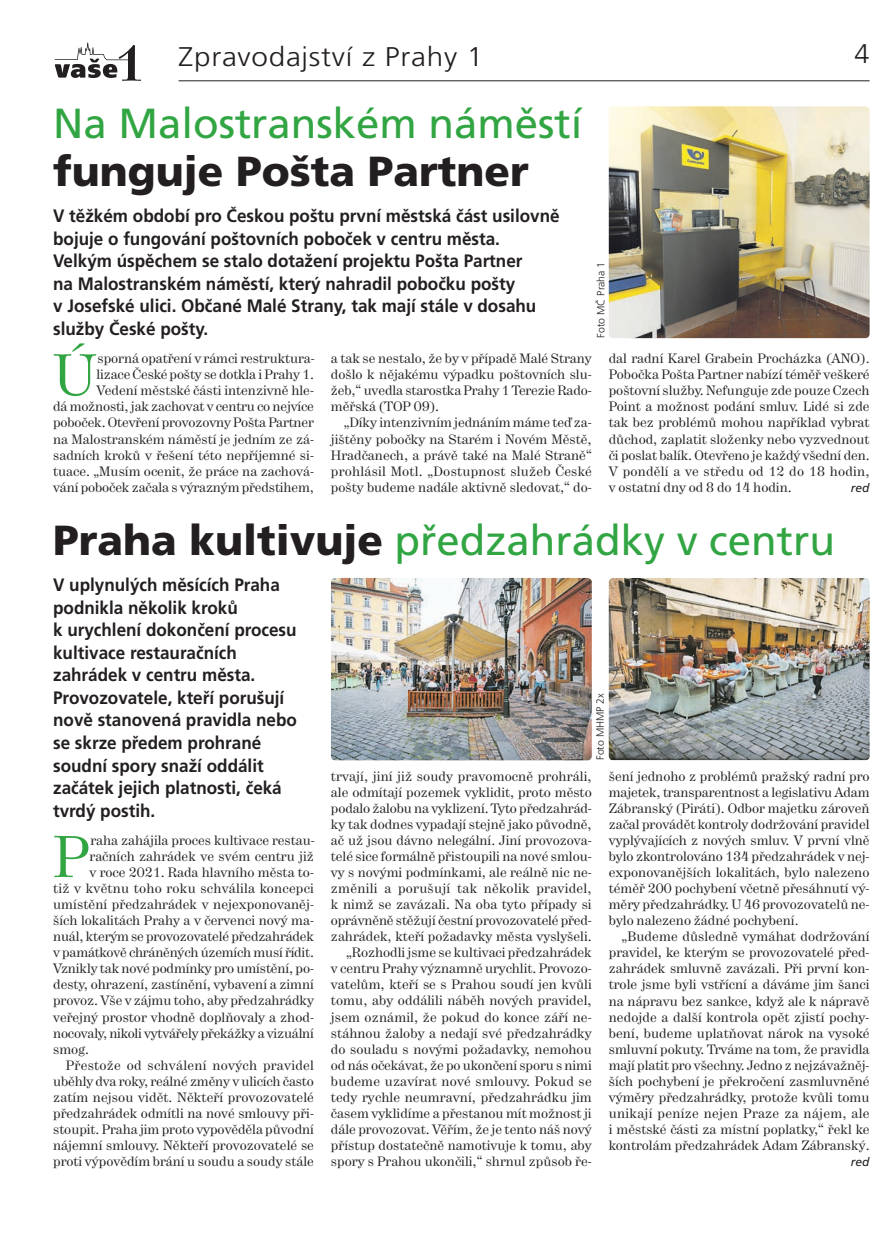
<style>
.page{position:relative;width:893px;height:1242px;background:#fff}
.page>*{position:absolute;margin:0;border:0;box-sizing:border-box;transform-origin:0 0}
.t1{font:58.5px "Hercules";color:#32a543}
.t2{font:42px "Frutiger CE";color:#32a543}
.t3{font:900 42px "Frutiger CE";color:#231f20}
.t4{font:300 27px "Frutiger CE";letter-spacing:.025em;color:#231f20;scale:1.1 1}
.t5{font:300 27px "Frutiger CE";letter-spacing:.025em;color:#231f20}
.t6{font:700 18px/22.5px "Frutiger CE";color:#231f20;scale:.95 1}
.t7{font:13.5px/16px "Hercules";color:#231f20;text-align:justify}
.t8{font:13.5px "Hercules";letter-spacing:.02em;color:#231f20}
.t9{font:italic 12px "Frutiger CE";letter-spacing:.005em;color:#231f20}
.t10{font:300 10.5px "Frutiger CE";color:#231f20}
.s1{font-weight:900;color:#231f20}
</style>
<div class="page">
<hr style="left:179px;top:80px;width:691px;height:1px;background:#231f20">
<svg style="left:55px;top:43px;width:86px;height:38px"></svg>
<img style="left:609px;top:106px;width:261px;height:232px;border-radius:4px">
<img style="left:331px;top:578px;width:261px;height:182px;border-radius:4px">
<img style="left:609px;top:578px;width:261px;height:182px;border-radius:4px">
<h3 class="t4" style="left:179px;top:45px;width:279px">Zpravodajství z Prahy 1</h3>
<h3 class="t5" style="left:855px;top:42px;width:17px">4</h3>
<h2 class="t2" style="left:53px;top:106px;width:531px">Na Malostranském náměstí</h2>
<h2 class="t3" style="left:53px;top:154px;width:477px">funguje Pošta Partner</h2>
<p class="t6" style="left:53px;top:206px;width:535px">V těžkém období pro Českou poštu první městská část usilovně bojuje o fungování poštovních poboček v centru města.<br>Velkým úspěchem se stalo dotažení projektu Pošta Partner<br>na Malostranském náměstí, který nahradil pobočku pošty<br>v Josefské ulici. Občané Malé Strany, tak mají stále v dosahu služby České pošty.</p>
<p class="t10" style="left:597px;top:338px;width:77px;rotate:-90deg">Foto MČ Praha 1</p>
<h1 class="t1" style="left:53px;top:354px;width:45px">Ú</h1>
<p class="t7" style="left:53px;top:351px;width:263px;text-align:right">sporná opatření v rámci restruktura-<br>lizace České pošty se dotkla i Prahy 1.<br>Vedení městské části intenzivně hle -<br>dá možnosti, jak zachovat v centru co nejvíce poboček. Otevření provozovny Pošta Partner na Malostranském náměstí je jedním ze zá&shy;sadních kroků v řešení této nepříjemné si&shy;tuace. „Musím ocenit, že práce na zachová&shy;vání poboček začala s výrazným předstihem,</p>
<p class="t7" style="left:331px;top:351px;width:262px">a tak se nestalo, že by v případě Malé Strany došlo k nějakému výpadku poštovních slu&shy;žeb,“ uvedla starostka Prahy 1 Tere zie Rado - měřská (TOP 09).</p>
<p class="t7" style="left:331px;top:416px;width:262px;text-indent:13px">„Díky intenzivním jednáním máme teď za&shy;jištěny pobočky na Starém i Novém Městě, Hradčanech, a právě také na Malé Straně“ prohlásil Motl. „Dostupnost služeb České pošty budeme nadále aktivně sledovat,“ do-</p>
<p class="t7" style="left:609px;top:351px;width:262px">dal radní Karel Grabein Procházka (ANO).<br>Pobočka Pošta Partner nabízí téměř veškeré poštovní služby. Nefunguje zde pouze Czech Point a možnost podání smluv. Lidé si zde tak bez problémů mohou například vybrat důchod, zaplatit složenky nebo vyzvednout či poslat balík. Otevřeno je každý všední den.<br>V pondělí a ve středu od 12 do 18 hodin, v ostatní dny od 8 do 14 hodin.</p>
<p class="t9" style="left:851px;top:482px;width:20px">red</p>
<h2 class="t2" style="left:53px;top:523px;width:783px"><span class="s1">Praha kultivuje</span> předzahrádky v centru</h2>
<p class="t6" style="left:53px;top:575px;width:258px">V uplynulých měsících Praha podnikla několik kroků<br>k urychlení dokončení procesu kultivace restauračních zahrádek v centru města.<br>Provozovatele, kteří porušují nově stanovená pravidla nebo se skrze předem prohrané soudní spory snaží oddálit začátek jejich platnosti, čeká tvrdý postih.</p>
<h1 class="t1" style="left:53px;top:835px;width:38px">P</h1>
<p class="t7" style="left:90px;top:833px;width:226px">raha zahájila proces kultivace restau-</p>
<p class="t7" style="left:90px;top:849px;width:226px">račních zahrádek ve svém centru již</p>
<p class="t7" style="left:90px;top:865px;width:226px">v roce 2021. Rada hlavního města to-</p>
<p class="t7" style="left:53px;top:881px;width:262px">tiž v květnu toho roku schválila koncepci</p>
<p class="t7" style="left:53px;top:897px;width:262px">umístění předzahrádek v nejexponovaněj-</p>
<p class="t7" style="left:53px;top:913px;width:262px">ších lokalitách Prahy a v červenci nový ma-</p>
<p class="t7" style="left:53px;top:929px;width:262px">nuál, kterým se provozovatelé předzahrádek</p>
<p class="t7" style="left:53px;top:945px;width:262px">v památkově chráněných územích musí řídit.</p>
<p class="t7" style="left:53px;top:961px;width:262px">Vznikly tak nové podmínky pro umístění, po-</p>
<p class="t7" style="left:53px;top:977px;width:262px">desty, ohrazení, zastínění, vybavení a zimní</p>
<p class="t7" style="left:53px;top:993px;width:262px">provoz. Vše v zájmu toho, aby předzahrádky</p>
<p class="t7" style="left:53px;top:1010px;width:262px">veřejný prostor vhodně doplňovaly a zhod-</p>
<p class="t7" style="left:53px;top:1026px;width:262px">nocovaly, nikoli vytvářely překážky a vizuální</p>
<p class="t7" style="left:53px;top:1042px;width:38px">smog.</p>
<p class="t8" style="left:66px;top:1060px;width:250px">Přestože od schválení nových pravidel</p>
<p class="t7" style="left:53px;top:1074px;width:262px">uběhly dva roky, reálné změny v ulicích často</p>
<p class="t7" style="left:53px;top:1090px;width:262px">zatím nejsou vidět. Někteří provozovatelé</p>
<p class="t7" style="left:53px;top:1106px;width:262px">předzahrádek odmítli na nové smlouvy při-</p>
<p class="t7" style="left:53px;top:1122px;width:262px">stoupit. Praha jim proto vypověděla původní</p>
<p class="t7" style="left:53px;top:1138px;width:262px">nájemní smlouvy. Někteří provozovatelé se</p>
<p class="t7" style="left:53px;top:1154px;width:262px">proti výpovědím brání u soudu a soudy stále</p>
<p class="t10" style="left:596px;top:760px;width:69px;rotate:-90deg">Foto MHMP 2x</p>
<p class="t7" style="left:331px;top:769px;width:262px;text-align:right">trvají, jiní již soudy pravomocně prohráli, ale odmítají pozemek vyklidit, proto město podalo žalobu na vyklizení. Tyto předzahrád - ky tak dodnes vypadají stejně jako původně, ač už jsou dávno nelegální. Jiní provozova&shy;telé sice formálně přistoupili na nové smlou - vy s novými podmínkami, ale reálně nic ne&shy;změnili a porušují tak několik pravidel, k nimž se zavázali. Na oba tyto případy si oprávněně stěžují čestní provozovatelé před&shy;zahrádek, kteří požadavky města vyslyšeli. „Rozhodli jsme se kultivaci předzahrádek<br>v centru Prahy významně urychlit. Provozo&shy;vatelům, kteří se s Prahou soudí jen kvůli tomu, aby oddálili náběh nových pravidel, jsem oznámil, že pokud do konce září ne&shy;stáhnou žaloby a nedají své předzahrádky do souladu s novými požadavky, nemohou od nás očekávat, že po ukončení sporu s nimi budeme uzavírat nové smlouvy. Pokud se tedy rychle neumravní, předzahrádku jim časem vyklidíme a přestanou mít možnost ji dále provozovat. Věřím, že je tento náš nový přístup dostatečně namotivuje k tomu, aby spory s Prahou ukončili,“ shrnul způsob ře-</p>
<p class="t7" style="left:609px;top:769px;width:262px">šení jednoho z problémů pražský radní pro majetek, transparentnost a legislativu Adam Zábranský (Piráti). Odbor majetku zároveň začal provádět kontroly dodržování pravidel vyplývajících z nových smluv. V první vlně bylo zkontrolováno 134 předzahrádek v nej&shy;exponovanějších lokalitách, bylo nalezeno téměř 200 pochy bení včetně přesáhnutí vý&shy;měry předzahrádky. U 46 provozovatelů ne&shy;bylo nalezeno žádné pochybení.</p>
<p class="t7" style="left:609px;top:929px;width:262px;text-indent:13px">„Budeme důsledně vymáhat dodržování pravidel, ke kterým se provozovatelé před&shy;zahrádek smluvně zavázali. Při první kon&shy;trole jsme byli vstřícní a dáváme jim šanci na nápravu bez sankce, když ale k nápravě nedojde a další kontrola opět zjistí pochy&shy;bení, budeme uplatňovat nárok na vysoké smluvní pokuty. Trváme na tom, že pravidla mají platit pro všechny. Jedno z nejzávažněj&shy;ších pochybení je překročení zasmluvněné výměry předzahrádky, protože kvůli tomu unikají peníze nejen Praze za nájem, ale i městské části za místní poplatky,“ řekl ke kontrolám předzahrádek Adam Zábranský.</p>
<p class="t9" style="left:851px;top:1156px;width:20px">red</p>
</div>
